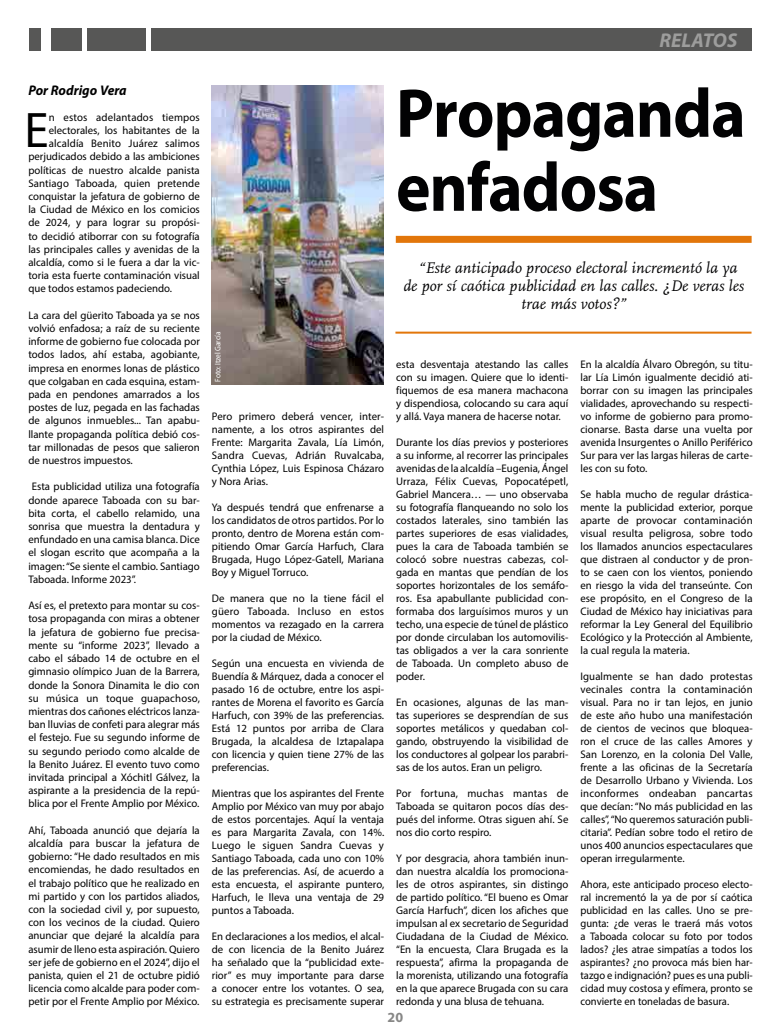
<style>
.page{position:relative;width:780px;height:1035px;background:#fff}
.page>*{position:absolute;margin:0;border:0;box-sizing:border-box;transform-origin:0 0}
.t1{font:700 69.6px/74px "Myriad Pro";letter-spacing:-.015em;color:#020203;scale:.94 1}
.t2{font:50.2px "Myriad Pro";color:#000}
.t3{font:italic 700 20px "Myriad Pro";color:#9d9d9c}
.t4{font:italic 16px/18px "Scala";color:#020203;text-align:center}
.t5{font:italic 700 14px "Myriad Pro";color:#000;scale:.96 1}
.t6{font:700 14px "Myriad Pro";color:#878786}
.t7{font:11px/13px "Myriad Pro";color:#000;text-align:justify}
.t8{font:11px/13px "Myriad Pro";color:#000;text-align:justify;scale:.96 1}
.t9{font:8px "Myriad Pro";color:#fff;scale:.92 1}
</style>
<div class="page">
<div style="left:256px;top:28px;width:495px;height:23px;background:#575756"></div>
<div style="left:152px;top:28px;width:104px;height:23px;background:#575756"></div>
<div style="left:87px;top:28px;width:59px;height:23px;background:#575756"></div>
<div style="left:51px;top:28px;width:30px;height:23px;background:#575756"></div>
<div style="left:29px;top:28px;width:11px;height:23px;background:#575756"></div>
<div style="left:396px;top:236px;width:355px;height:7px;background:#e2760a"></div>
<hr style="left:395px;top:332px;width:356px;height:2px;background:#e2760a">
<img style="left:212px;top:86px;width:172px;height:299px">
<h3 class="t3" style="left:659px;top:30px;width:79px">RELATOS</h3>
<p class="t5" style="left:28px;top:83px;width:104px">Por Rodrigo Vera</p>
<h2 class="t2" style="left:25px;top:106px;width:26px">E</h2>
<p class="t7" style="left:49px;top:111px;width:152px">n estos adelantados tiempos</p>
<p class="t7" style="left:49px;top:124px;width:152px">electorales, los habitantes de la</p>
<p class="t7" style="left:49px;top:137px;width:152px">alcaldía Benito Juárez salimos</p>
<p class="t7" style="left:28px;top:150px;width:173px">perjudicados debido a las ambiciones</p>
<p class="t7" style="left:28px;top:164px;width:173px">políticas de nuestro alcalde panista</p>
<p class="t7" style="left:28px;top:177px;width:173px">Santiago Taboada, quien pretende</p>
<p class="t7" style="left:28px;top:190px;width:173px">conquistar la jefatura de gobierno de</p>
<p class="t7" style="left:28px;top:203px;width:173px">la Ciudad de México en los comicios</p>
<p class="t7" style="left:28px;top:216px;width:173px">de 2024, y para lograr su propósi-</p>
<p class="t7" style="left:28px;top:230px;width:173px">to decidió atiborrar con su fotografía</p>
<p class="t7" style="left:28px;top:243px;width:173px">las principales calles y avenidas de la</p>
<p class="t7" style="left:28px;top:256px;width:173px">alcaldía, como si le fuera a dar la vic-</p>
<p class="t7" style="left:28px;top:269px;width:173px">toria esta fuerte contaminación visual</p>
<p class="t7" style="left:28px;top:282px;width:145px">que todos estamos padeciendo.</p>
<p class="t7" style="left:28px;top:309px;width:173px">La cara del güerito Taboada ya se nos volvió enfadosa; a raíz de su reciente informe de gobierno fue colocada por todos lados, ahí estaba, agobiante, impresa en enormes lonas de plástico que colgaban en cada esquina, estam&shy;pada en pendones amarrados a los postes de luz, pegada en las fachadas de algunos inmuebles... Tan apabu&shy;llante propaganda política debió cos&shy;tar millonadas de pesos que salieron de nuestros impuestos.</p>
<p class="t7" style="left:28px;top:480px;width:173px;text-indent:3px">Esta publicidad utiliza una fotografía donde aparece Taboada con su bar&shy;bita corta, el cabello relamido, una sonrisa que muestra la dentadura y enfundado en una camisa blanca. Dice el slogan escrito que acompaña a la imagen: “Se siente el cambio. Santiago Taboada. Informe 2023”.</p>
<p class="t7" style="left:28px;top:599px;width:173px">Así es, el pretexto para montar su cos&shy;tosa propaganda con miras a obtener la jefatura de gobierno fue precisa&shy;mente su “informe 2023”, llevado a cabo el sábado 14 de octubre en el gimnasio olímpico Juan de la Barrera, donde la Sonora Dinamita le dio con su música un toque guapachoso, mientras dos cañones eléctricos lanza&shy;ban lluvias de confeti para alegrar más el festejo. Fue su segundo informe de su segundo periodo como alcalde de la Benito Juárez. El evento tuvo como invitada principal a Xóchitl Gálvez, la aspirante a la presidencia de la repú&shy;blica por el Frente Amplio por México.</p>
<p class="t7" style="left:28px;top:824px;width:173px">Ahí, Taboada anunció que dejaría la alcaldía para buscar la jefatura de gobierno: “He dado resultados en mis encomiendas, he dado resultados en el trabajo político que he realizado en mi partido y con los partidos aliados, con la sociedad civil y, por supuesto, con los vecinos de la ciudad. Quiero anunciar que dejaré la alcaldía para asumir de lleno esta aspiración. Quiero ser jefe de gobierno en el 2024”, dijo el panista, quien el 21 de octubre pidió licencia como alcalde para poder com&shy;petir por el Frente Amplio por México.</p>
<h1 class="t1" style="left:396px;top:82px;width:373px">Propaganda enfadosa</h1>
<p class="t9" style="left:214px;top:382px;width:56px;rotate:-90deg">Foto: Itzel García</p>
<p class="t7" style="left:212px;top:410px;width:174px">Pero primero deberá vencer, inter&shy;namente, a los otros aspirantes del Frente: Margarita Zavala, Lía Limón, Sandra Cuevas, Adrián Ruvalcaba, Cynthia López, Luis Espinosa Cházaro y Nora Arias.</p>
<p class="t7" style="left:212px;top:501px;width:174px">Ya después tendrá que enfrenarse a los candidatos de otros partidos. Por lo pronto, dentro de Morena están com&shy;pitiendo Omar García Harfuch, Clara Brugada, Hugo López-Gatell, Mariana Boy y Miguel Torruco.</p>
<p class="t7" style="left:212px;top:592px;width:174px">De manera que no la tiene fácil el güero Taboada. Incluso en estos momentos va rezagado en la carrera por la ciudad de México.</p>
<p class="t7" style="left:212px;top:657px;width:174px">Según una encuesta en vivienda de Buendía &amp; Márquez, dada a conocer el pasado 16 de octubre, entre los aspi&shy;rantes de Morena el favorito es García Harfuch, con 39% de las preferencias.<br>Está 12 puntos por arriba de Clara Brugada, la alcaldesa de Iztapalapa con licencia y quien tiene 27% de las preferencias.</p>
<p class="t7" style="left:212px;top:787px;width:174px">Mientras que los aspirantes del Frente Amplio por México van muy por abajo de estos porcentajes. Aquí la ventaja es para Margarita Zavala, con 14%.<br>Luego le siguen Sandra Cuevas y Santiago Taboada, cada uno con 10% de las preferencias. Así, de acuerdo a esta encuesta, el aspirante puntero, Harfuch, le lleva una ventaja de 29 puntos a Taboada.</p>
<p class="t7" style="left:212px;top:930px;width:174px">En declaraciones a los medios, el alcal&shy;de con licencia de la Benito Juárez ha señalado que la “publicidad exte&shy;rior” es muy importante para darse a conocer entre los votantes. O sea, su estrategia es precisamente superar</p>
<h3 class="t4" style="left:403px;top:260px;width:342px">“Este anticipado proceso electoral incrementó la ya<br>de por sí caótica publicidad en las calles. ¿De veras les trae más votos?”</h3>
<p class="t7" style="left:396px;top:358px;width:174px">esta desventaja atestando las calles con su imagen. Quiere que lo identi&shy;fiquemos de esa manera machacona y dispendiosa, colocando su cara aquí y allá. Vaya manera de hacerse notar.</p>
<p class="t7" style="left:396px;top:436px;width:174px">Durante los días previos y posteriores a su informe, al recorrer las principales avenidas de la alcaldía –Eugenia, Ángel Urraza, Félix Cuevas, Popocatépetl, Gabriel Mancera… — uno observaba su fotografía flanqueando no solo los costados laterales, sino también las partes superiores de esas vialidades, pues la cara de Taboada también se colocó sobre nuestras cabezas, col&shy;gada en mantas que pendían de los soportes horizontales de los semáfo&shy;ros. Esa apabullante publicidad con&shy;formaba dos larguísimos muros y un techo, una especie de túnel de plástico por donde circulaban los automovilis&shy;tas obligados a ver la cara sonriente de Taboada. Un completo abuso de poder.</p>
<p class="t7" style="left:396px;top:696px;width:174px">En ocasiones, algunas de las man&shy;tas superiores se desprendían de sus soportes metálicos y quedaban col&shy;gando, obstruyendo la visibilidad de los conductores al golpear los parabri&shy;sas de los autos. Eran un peligro.</p>
<p class="t7" style="left:396px;top:787px;width:174px">Por fortuna, muchas mantas de Taboada se quitaron pocos días des&shy;pués del informe. Otras siguen ahí. Se nos dio corto respiro.</p>
<p class="t7" style="left:396px;top:852px;width:174px">Y por desgracia, ahora también inun&shy;dan nuestra alcaldía los promociona&shy;les de otros aspirantes, sin distingo de partido político. “El bueno es Omar García Harfuch”, dicen los afiches que impulsan al ex secretario de Seguridad Ciudadana de la Ciudad de México. “En la encuesta, Clara Brugada es la respuesta”, afirma la propaganda de la morenista, utilizando una fotografía en la que aparece Brugada con su cara redonda y una blusa de tehuana.</p>
<p class="t7" style="left:580px;top:358px;width:174px">En la alcaldía Álvaro Obregón, su titu&shy;lar Lía Limón igualmente decidió ati&shy;borrar con su imagen las principales vialidades, aprovechando su respecti&shy;vo informe de gobierno para promo&shy;cionarse. Basta darse una vuelta por avenida Insurgentes o Anillo Periférico Sur para ver las largas hileras de carte&shy;les con su foto.</p>
<p class="t7" style="left:580px;top:488px;width:174px">Se habla mucho de regular drástica&shy;mente la publicidad exterior, porque aparte de provocar contaminación visual resulta peligrosa, sobre todo los llamados anuncios espectaculares que distraen al conductor y de pron&shy;to se caen con los vientos, poniendo en riesgo la vida del transeúnte. Con ese propósito, en el Congreso de la Ciudad de México hay iniciativas para reformar la Ley General del Equilibrio Ecológico y la Protección al Ambiente, la cual regula la materia.</p>
<p class="t7" style="left:580px;top:670px;width:174px">Igualmente se han dado protestas vecinales contra la contaminación visual. Para no ir tan lejos, en junio de este año hubo una manifestación de cientos de vecinos que bloquea&shy;ron el cruce de las calles Amores y San Lorenzo, en la colonia Del Valle, frente a las oficinas de la Secretaría de Desarrollo Urbano y Vivienda. Los inconformes ondeaban pancartas que decían: “No más publicidad en las calles”, “No queremos saturación publi&shy;citaria”. Pedían sobre todo el retiro de unos 400 anuncios espectaculares que operan irregularmente.</p>
<p class="t8" style="left:580px;top:878px;width:181px">Ahora, este anticipado proceso electo&shy;ral incrementó la ya de por sí caótica publicidad en las calles. Uno se pre&shy;gunta: ¿de veras le traerá más votos a Taboada colocar su foto por todos lados? ¿les atrae simpatías a todos los aspirantes? ¿no provoca más bien har&shy;tazgo e indignación? pues es una publi&shy;cidad muy costosa y efímera, pronto se convierte en toneladas de basura.</p>
<p class="t6" style="left:387px;top:1011px;width:17px">20</p>
</div>
